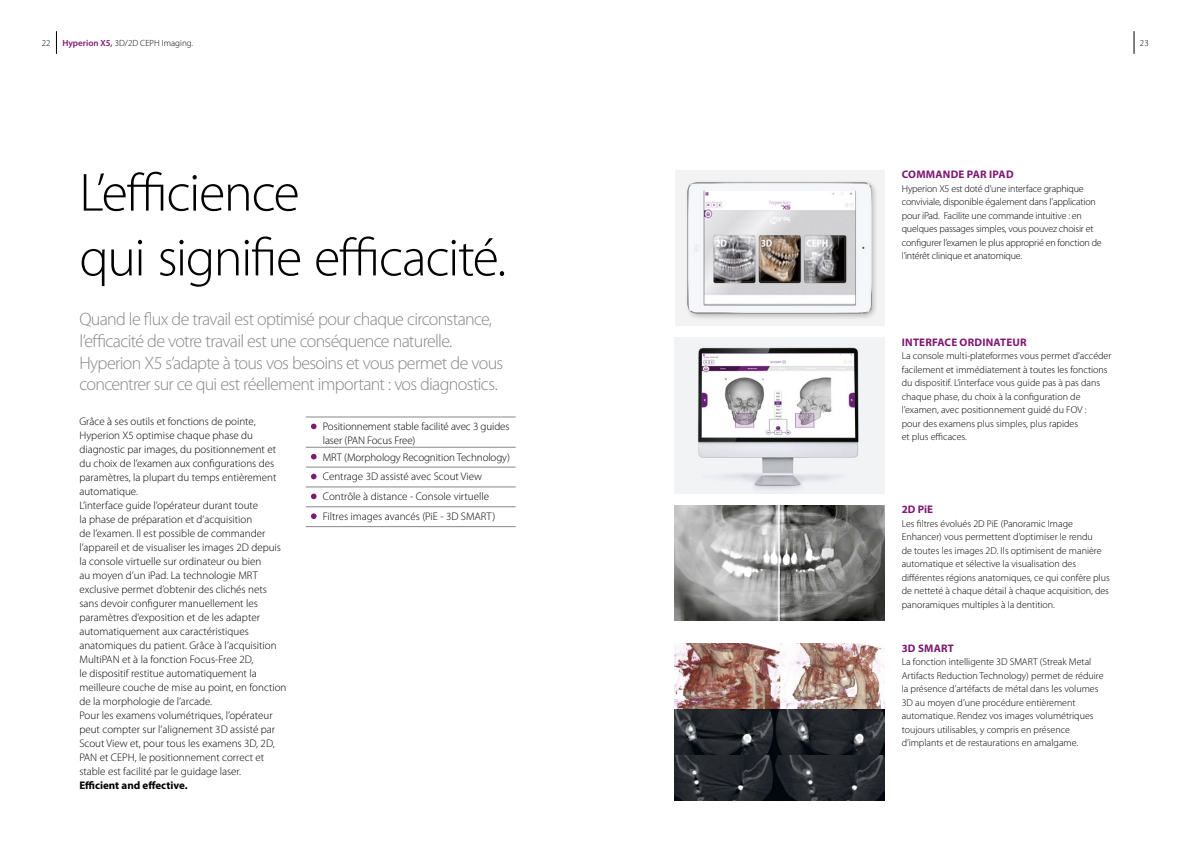
<style>
.page{position:relative;width:1191px;height:842px;background:#fff}
.page>*{position:absolute;margin:0;border:0;box-sizing:border-box;transform-origin:0 0}
._1_Titolo{font:300 54px/64.8px "Myriad Pro";letter-spacing:-.025em;color:#000}
._2_sottotitolo{font:300 18px/21.6px "Myriad Pro";letter-spacing:-.04em;color:#878787}
._3_corpo_testo{font:300 11px/14px "Myriad Pro";color:#000}
._6_testo_keywords{font:300 11px/14px "Myriad Pro";letter-spacing:-.01em;color:#000}
._3_corpo_testo-2{font:700 11px "Myriad Pro";letter-spacing:.02em;color:#7e1974}
._3_corpo_testo-3{font:700 11px "Myriad Pro";color:#000}
._5_quote{font:700 11px "Myriad Pro";color:#7e1974}
._3_corpo_testo-4{font:300 10px/13.5px "Myriad Pro";color:#000}
._5_quote-2{font:300 10px/13.5px "Myriad Pro";color:#000}
._3_corpo_testo-5{font:300 10px/13.5px "Myriad Pro";letter-spacing:-.02em;color:#000}
.t1{font:300 9px "Myriad Pro";color:#000}
.s1{font-weight:600;color:#7e1974}
</style>
<div class="page">
<svg style="left:56px;top:31px;width:1px;height:23px"></svg>
<svg style="left:1133px;top:31px;width:1px;height:23px"></svg>
<div style="left:675px;top:170px;width:209px;height:156px;background:#f3f3f4"></div>
<img style="left:687px;top:182px;width:189px;height:136px">
<img style="left:675px;top:338px;width:209px;height:155px">
<img style="left:674px;top:643px;width:210px;height:158px">
<img style="left:675px;top:505px;width:209px;height:115px">
<svg style="left:306px;top:417px;width:14px;height:1px"></svg>
<hr style="left:320px;top:417px;width:196px;height:1px;background:#878787">
<svg style="left:306px;top:447px;width:14px;height:1px"></svg>
<hr style="left:320px;top:447px;width:196px;height:1px;background:#878787">
<svg style="left:306px;top:467px;width:14px;height:1px"></svg>
<hr style="left:320px;top:467px;width:196px;height:1px;background:#878787">
<svg style="left:306px;top:487px;width:14px;height:1px"></svg>
<hr style="left:320px;top:487px;width:196px;height:1px;background:#878787">
<svg style="left:306px;top:506px;width:14px;height:1px"></svg>
<hr style="left:320px;top:506px;width:196px;height:1px;background:#878787">
<svg style="left:306px;top:526px;width:14px;height:1px"></svg>
<hr style="left:320px;top:526px;width:196px;height:1px;background:#878787">
<svg style="left:311px;top:424px;width:5px;height:5px"></svg>
<svg style="left:311px;top:454px;width:5px;height:5px"></svg>
<svg style="left:311px;top:474px;width:5px;height:5px"></svg>
<svg style="left:311px;top:494px;width:5px;height:5px"></svg>
<svg style="left:311px;top:513px;width:5px;height:6px"></svg>
<p class="t1" style="left:42px;top:38px;width:10px">22</p>
<p class="t1" style="left:62px;top:38px;width:132px"><span class="s1">Hyperion X5,</span> 3D/2D CEPH Imaging.</p>
<p class="t1" style="left:1140px;top:38px;width:10px">23</p>
<p class="_1_Titolo" style="left:79px;top:161px;width:428px">L’efficience<br>qui signifie efficacité.</p>
<p class="_2_sottotitolo" style="left:79px;top:309px;width:414px">Quand le flux de travail est optimisé pour chaque circonstance, l’efficacité de votre travail est une conséquence naturelle.</p>
<p class="_2_sottotitolo" style="left:79px;top:352px;width:425px">Hyperion X5 s’adapte à tous vos besoins et vous permet de vous concentrer sur ce qui est réellement important : vos diagnostics.</p>
<p class="_3_corpo_testo" style="left:79px;top:414px;width:199px">Grâce à ses outils et fonctions de pointe, Hyperion X5 optimise chaque phase du diagnostic par images, du positionnement et du choix de l’examen aux configurations des paramètres, la plupart du temps entièrement automatique.</p>
<p class="_3_corpo_testo" style="left:79px;top:498px;width:209px">L’interface guide l’opérateur durant toute<br>la phase de préparation et d’acquisition<br>de l’examen. Il est possible de commander l’appareil et de visualiser les images 2D depuis la console virtuelle sur ordinateur ou bien<br>au moyen d’un iPad. La technologie MRT exclusive permet d’obtenir des clichés nets sans devoir configurer manuellement les paramètres d’exposition et de les adapter automatiquement aux caractéristiques anatomiques du patient. Grâce à l’acquisition MultiPAN et à la fonction Focus-Free 2D,<br>le dispositif restitue automatiquement la meilleure couche de mise au point, en fonction de la morphologie de l’arcade.</p>
<p class="_3_corpo_testo" style="left:79px;top:708px;width:197px">Pour les examens volumétriques, l’opérateur peut compter sur l’alignement 3D assisté par Scout View et, pour tous les examens 3D, 2D, PAN et CEPH, le positionnement correct et stable est facilité par le guidage laser.</p>
<p class="_3_corpo_testo-3" style="left:79px;top:779px;width:110px">Efficient and effective.</p>
<p class="_6_testo_keywords" style="left:323px;top:420px;width:188px">Positionnement stable facilité avec 3 guides laser (PAN Focus Free)</p>
<p class="_6_testo_keywords" style="left:323px;top:450px;width:188px">MRT (Morphology Recognition Technology)</p>
<p class="_6_testo_keywords" style="left:323px;top:470px;width:161px">Centrage 3D assisté avec Scout View</p>
<p class="_6_testo_keywords" style="left:323px;top:490px;width:168px">Contrôle à distance - Console virtuelle</p>
<p class="_6_testo_keywords" style="left:323px;top:509px;width:174px">Filtres images avancés (PiE - 3D SMART)</p>
<p class="_3_corpo_testo-2" style="left:902px;top:168px;width:113px">COMMANDE PAR IPAD</p>
<p class="_3_corpo_testo-5" style="left:901px;top:182px;width:202px">Hyperion X5 est doté d’une interface graphique conviviale, disponible également dans l’application pour iPad. Facilite une commande intuitive : en quelques passages simples, vous pouvez choisir et configurer l’examen le plus approprié en fonction de l’intérêt clinique et anatomique.</p>
<p class="_3_corpo_testo-2" style="left:902px;top:336px;width:126px">INTERFACE ORDINATEUR</p>
<p class="_3_corpo_testo-4" style="left:901px;top:349px;width:211px">La console multi-plateformes vous permet d’accéder facilement et immédiatement à toutes les fonctions du dispositif. L’interface vous guide pas à pas dans chaque phase, du choix à la configuration de l’examen, avec positionnement guidé du FOV :</p>
<p class="_3_corpo_testo-4" style="left:901px;top:417px;width:178px">pour des examens plus simples, plus rapides</p>
<p class="_3_corpo_testo-4" style="left:901px;top:430px;width:67px">et plus efficaces.</p>
<p class="_5_quote" style="left:901px;top:503px;width:33px">2D PiE</p>
<p class="_5_quote-2" style="left:901px;top:517px;width:209px">Les filtres évolués 2D PiE (Panoramic Image Enhancer) vous permettent d’optimiser le rendu<br>de toutes les images 2D. Ils optimisent de manière automatique et sélective la visualisation des différentes régions anatomiques, ce qui confère plus de netteté à chaque détail à chaque acquisition, des panoramiques multiples à la dentition.</p>
<p class="_3_corpo_testo-2" style="left:901px;top:642px;width:54px">3D SMART</p>
<p class="_3_corpo_testo-4" style="left:901px;top:655px;width:203px">La fonction intelligente 3D SMART (Streak Metal Artifacts Reduction Technology) permet de réduire la présence d’artéfacts de métal dans les volumes 3D au moyen d’une procédure entièrement automatique. Rendez vos images volumétriques toujours utilisables, y compris en présence d’implants et de restaurations en amalgame.</p>
</div>
